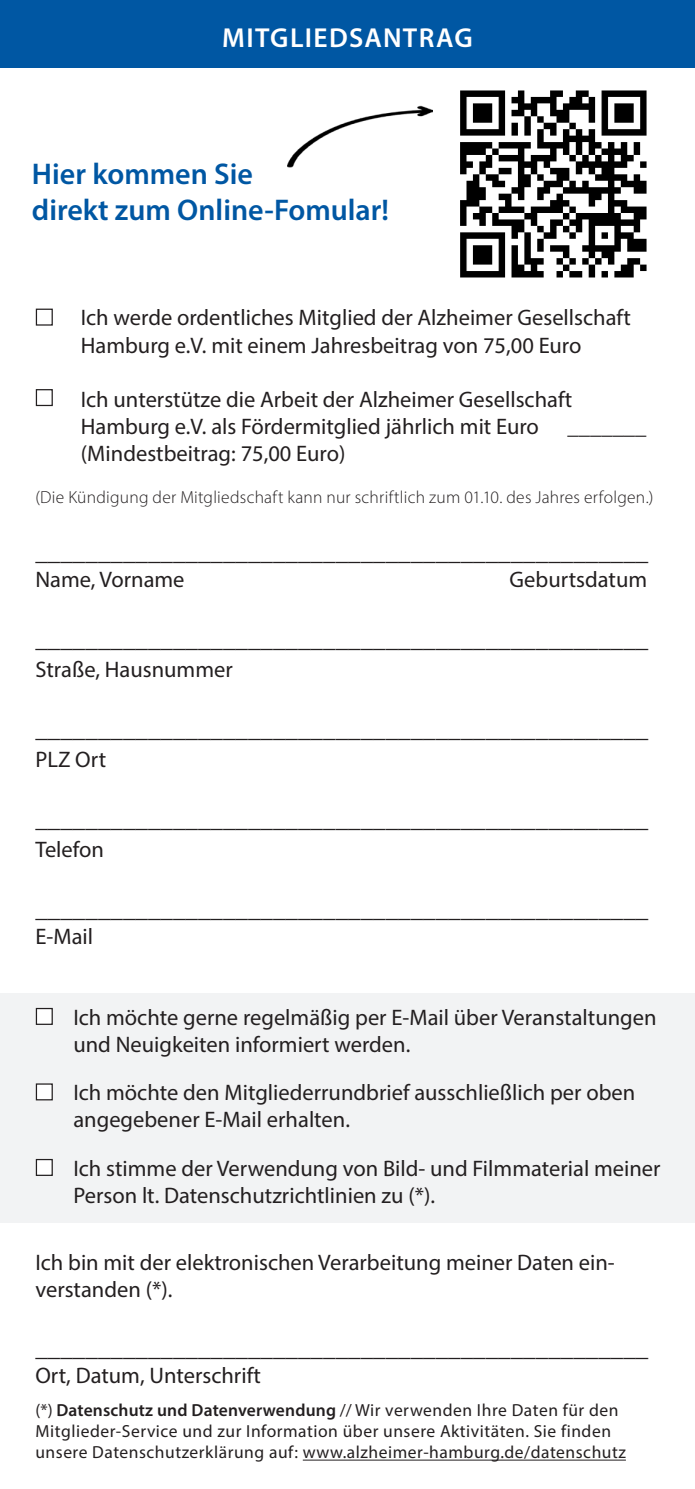
<style>
.page{position:relative;width:695px;height:1489px;background:#fff}
.page>*{position:absolute;margin:0;border:0;box-sizing:border-box;transform-origin:0 0}
.t1{font:600 30px "Myriad Pro";color:#0057a3}
.t2{font:600 27.5px "Myriad Pro";letter-spacing:.05em;color:#fff}
.t3{font:25px "Myriad Pro";color:#231f20}
.t4{font:22.5px/27px "Myriad Pro";color:#231f20}
.t5{font:17.5px/21px "Myriad Pro";letter-spacing:.03em;color:#231f20}
.t6{font:300 17.5px "Myriad Pro";letter-spacing:.015em;color:#231f20}
.s1{font-weight:600}
</style>
<div class="page">
<div style="left:0;top:0;width:694px;height:67px;background:#0057a3"></div>
<div style="left:0;top:993px;width:694px;height:229px;background:#f2f3f4"></div>
<hr style="left:303px;top:1459px;width:322px;height:1px;background:#231f20">
<div style="left:36px;top:308px;width:17px;height:17px;border:1px solid #231f20"></div>
<div style="left:36px;top:389px;width:17px;height:17px;border:1px solid #231f20"></div>
<div style="left:36px;top:1083px;width:16px;height:16px;background:#fff"></div>
<div style="left:36px;top:1083px;width:17px;height:17px;border:1px solid #231f20"></div>
<div style="left:36px;top:1008px;width:16px;height:16px;background:#fff"></div>
<div style="left:36px;top:1007px;width:17px;height:17px;border:1px solid #231f20"></div>
<div style="left:36px;top:1159px;width:16px;height:16px;background:#fff"></div>
<div style="left:36px;top:1158px;width:17px;height:17px;border:1px solid #231f20"></div>
<img style="left:460px;top:90px;width:187px;height:188px">
<img style="left:287px;top:105px;width:145px;height:63px">
<p class="t2" style="left:222px;top:20px;width:252px">MITGLIEDSANTRAG</p>
<p class="t1" style="left:32px;top:154px;width:222px">Hier kommen Sie</p>
<p class="t1" style="left:32px;top:190px;width:358px">direkt zum Online-Fomular!</p>
<p class="t4" style="left:81px;top:304px;width:551px">Ich werde ordentliches Mitglied der Alzheimer Gesellschaft<br>Hamburg e.V. mit einem Jahresbeitrag von 75,00 Euro</p>
<p class="t4" style="left:81px;top:385px;width:493px">Ich unterstütze die Arbeit der Alzheimer Gesellschaft<br>Hamburg e.V. als Fördermitglied jährlich mit Euro</p>
<p class="t4" style="left:567px;top:412px;width:80px">_______</p>
<p class="t4" style="left:81px;top:439px;width:266px">(Mindestbeitrag: 75,00 Euro)</p>
<p class="t6" style="left:35px;top:486px;width:619px">(Die Kündigung der Mitgliedschaft kann nur schriftlich zum 01.10. des Jahres erfolgen.)</p>
<p class="t3" style="left:35px;top:536px;width:614px">_________________________________________________</p>
<p class="t4" style="left:35px;top:565px;width:151px">Name, Vorname</p>
<p class="t4" style="left:509px;top:565px;width:139px">Geburtsdatum</p>
<p class="t3" style="left:35px;top:623px;width:614px">_________________________________________________</p>
<p class="t4" style="left:35px;top:655px;width:199px">Straße, Hausnummer</p>
<p class="t3" style="left:35px;top:713px;width:614px">_________________________________________________</p>
<p class="t4" style="left:35px;top:745px;width:72px">PLZ Ort</p>
<p class="t3" style="left:35px;top:803px;width:614px">_________________________________________________</p>
<p class="t4" style="left:35px;top:835px;width:70px">Telefon</p>
<p class="t3" style="left:35px;top:893px;width:614px">_________________________________________________</p>
<p class="t4" style="left:35px;top:922px;width:59px">E-Mail</p>
<p class="t4" style="left:73px;top:1003px;width:584px">Ich möchte gerne regelmäßig per E-Mail über Veranstaltungen und Neuigkeiten informiert werden.</p>
<p class="t4" style="left:73px;top:1078px;width:563px">Ich möchte den Mitgliederrundbrief ausschließlich per oben angegebener E-Mail erhalten.</p>
<p class="t4" style="left:73px;top:1154px;width:588px">Ich stimme der Verwendung von Bild- und Filmmaterial meiner<br>Person lt. Datenschutzrichtlinien zu (*).</p>
<p class="t4" style="left:35px;top:1248px;width:581px">Ich bin mit der elektronischen Verarbeitung meiner Daten ein&shy;verstanden (*).</p>
<p class="t3" style="left:35px;top:1332px;width:614px">_________________________________________________</p>
<p class="t4" style="left:35px;top:1361px;width:227px">Ort, Datum, Unterschrift</p>
<p class="t5" style="left:35px;top:1399px;width:592px">(*) <span class="s1">Datenschutz und Datenverwendung</span> // Wir verwenden Ihre Daten für den<br>Mitglieder-Service und zur Information über unsere Aktivitäten. Sie finden unsere Datenschutzerklärung auf: www.alzheimer-hamburg.de/datenschutz</p>
</div>
